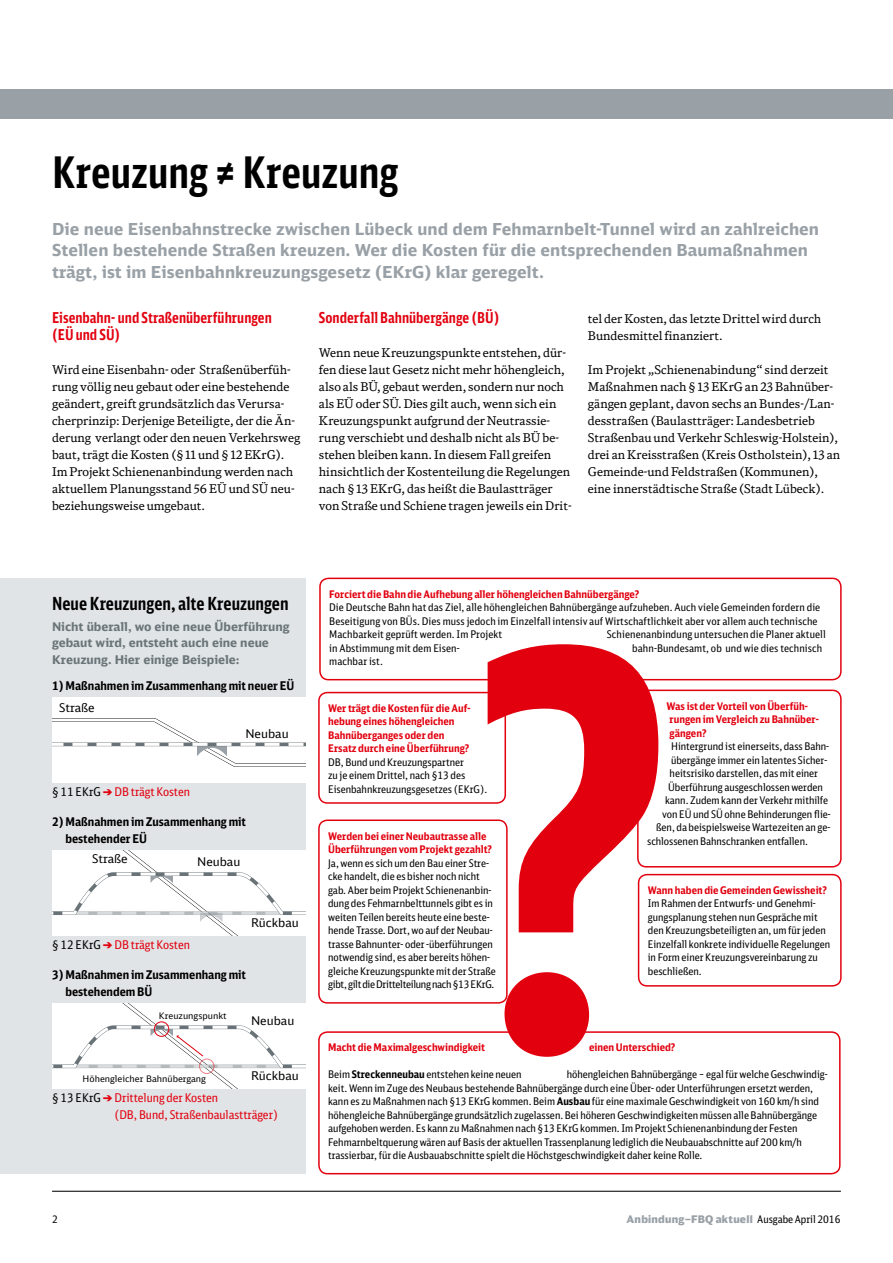
<style>
.page{position:relative;width:893px;height:1263px;background:#fff}
.page>*{position:absolute;margin:0;border:0;box-sizing:border-box;transform-origin:0 0}
.t1{font:700 43.5px "DB Sans Comp";color:#000}
.t2{font:700 18px "DB Sans Comp";color:#000}
.t3{font:700 16.5px/21.8px "DB Sans";letter-spacing:.005em;color:#99a1a7}
.t4{font:700 15px/17px "DB Sans Comp";color:#e2000f}
.t5{font:12px/17px "DB News";color:#000}
.t6{font:700 12px/16.5px "DB Sans Cond";color:#000}
.t7{font:12px/16.5px "DB Sans Cond";color:#e2000f}
.t8{font:700 12px/16.5px "DB Sans";color:#6b7579}
.t9{font:12px "DB Sans";color:#000}
.t10{font:10.5px/13.5px "DB Sans Cond";color:#000}
.t11{font:700 10.5px/13.5px "DB Sans Cond";color:#e2000f}
.t12{font:900 10.5px "DB Head";letter-spacing:.025em;color:#99a1a7}
.t13{font:9px "DB Sans";color:#000}
.s1{color:#000}
.s2{font-family:"DB Plan A"}
.s3{font-weight:700}
.s4{font-family:"DB Sans Cond";font-weight:400;color:#000}
</style>
<div class="page">
<svg style="left:488px;top:644px;width:170px;height:413px"></svg>
<div style="left:0;top:578px;width:305px;height:596px;background:#e0e4e6"></div>
<div style="left:0;top:89px;width:893px;height:30px;background:#99a1a7"></div>
<div style="left:318px;top:692px;width:188px;height:112px;border:2px solid #e2000f;border-radius:9px"></div>
<div style="left:637px;top:689px;width:205px;height:178px;border:2px solid #e2000f;border-radius:9px"></div>
<div style="left:318px;top:819px;width:190px;height:185px;border:2px solid #e2000f;border-radius:9px"></div>
<div style="left:638px;top:874px;width:204px;height:112px;border:2px solid #e2000f;border-radius:9px"></div>
<div style="left:318px;top:1031px;width:523px;height:143px;border:2px solid #e2000f;border-radius:9px"></div>
<hr style="left:52px;top:1191px;width:789px;height:1px;background:#000">
<div style="left:319px;top:578px;width:523px;height:102px;border:2px solid #e2000f;border-radius:9px"></div>
<svg style="left:52px;top:1004px;width:253px;height:85px"></svg>
<svg style="left:52px;top:850px;width:253px;height:85px"></svg>
<div style="left:52px;top:697px;width:253px;height:85px;background:#fff"></div>
<svg style="left:52px;top:718px;width:253px;height:49px"></svg>
<h1 class="t1" style="left:52px;top:146px;width:348px">Kreuzung ≠ Kreuzung</h1>
<p class="t3" style="left:52px;top:217px;width:768px">Die neue Eisenbahnstrecke zwischen Lübeck und dem Fehmarnbelt-Tunnel wird an zahlreichen<br>Stellen bestehende Straßen kreuzen. Wer die Kosten für die entsprechenden Baumaßnahmen trägt, ist im Eisenbahnkreuzungsgesetz (EKrG) klar geregelt.</p>
<h3 class="t4" style="left:52px;top:309px;width:221px">Eisenbahn- und Straßenüberführungen (EÜ und SÜ)</h3>
<p class="t5" style="left:52px;top:361px;width:250px">Wird eine Eisenbahn- oder Straßenüberfüh&shy;rung völlig neu gebaut oder eine bestehende geändert, greift grundsätzlich das Verursa&shy;cherprinzip: Derjenige Beteiligte, der die Än&shy;derung verlangt oder den neuen Verkehrsweg baut, trägt die Kosten (§ 11 und § 12 EKrG).<br>Im Projekt Schienenanbindung werden nach aktuellem Planungsstand 56 EÜ und SÜ neu&shy;beziehungsweise umgebaut.</p>
<h3 class="t4" style="left:319px;top:309px;width:182px">Sonderfall Bahnübergänge (BÜ)</h3>
<p class="t5" style="left:319px;top:344px;width:254px">Wenn neue Kreuzungspunkte entstehen, dür&shy;fen diese laut Gesetz nicht mehr höhengleich, also als BÜ, gebaut werden, sondern nur noch als EÜ oder SÜ. Dies gilt auch, wenn sich ein Kreuzungspunkt aufgrund der Neutrassie&shy;rung verschiebt und deshalb nicht als BÜ be&shy;stehen bleiben kann. In diesem Fall greifen hinsichtlich der Kostenteilung die Regelungen nach § 13 EKrG, das heißt die Baulastträger von Straße und Schiene tragen jeweils ein Drit-</p>
<p class="t5" style="left:588px;top:310px;width:235px">tel der Kosten, das letzte Drittel wird durch<br>Bundesmittel finanziert.</p>
<p class="t5" style="left:588px;top:361px;width:254px">Im Projekt „Schienenabindung“ sind derzeit Maßnahmen nach § 13 EKrG an 23 Bahnüber&shy;gängen geplant, davon sechs an Bundes-/Lan&shy;desstraßen (Baulastträger: Landesbetrieb Straßenbau und Verkehr Schleswig-Holstein), drei an Kreisstraßen (Kreis Ostholstein), 13 an Gemeinde-und Feldstraßen (Kommunen), eine innerstädtische Straße (Stadt Lübeck).</p>
<h2 class="t2" style="left:52px;top:592px;width:238px">Neue Kreuzungen, alte Kreuzungen</h2>
<p class="t8" style="left:52px;top:618px;width:239px">Nicht überall, wo eine neue Überführung gebaut wird, entsteht auch eine neue<br>Kreuzung. Hier einige Beispiele:</p>
<p class="t6" style="left:52px;top:677px;width:244px">1) Maßnahmen im Zusammenhang mit neuer EÜ</p>
<p class="t9" style="left:59px;top:700px;width:37px">Straße</p>
<p class="t7" style="left:52px;top:783px;width:139px"><span class="s1">§ 11 EKrG</span> <span class="s2">§</span> DB trägt Kosten</p>
<p class="t9" style="left:245px;top:726px;width:45px">Neubau</p>
<p class="t6" style="left:66px;top:813px;width:182px;text-indent:-13px">2) Maßnahmen im Zusammenhang mit bestehender EÜ</p>
<p class="t9" style="left:92px;top:851px;width:37px">Straße</p>
<p class="t9" style="left:197px;top:855px;width:45px">Neubau</p>
<p class="t7" style="left:52px;top:936px;width:139px"><span class="s1">§ 12 EKrG</span> <span class="s2">§</span> DB trägt Kosten</p>
<p class="t9" style="left:251px;top:915px;width:49px">Rückbau</p>
<p class="t6" style="left:66px;top:966px;width:182px;text-indent:-13px">3) Maßnahmen im Zusammenhang mit bestehendem BÜ</p>
<p class="t13" style="left:159px;top:1010px;width:69px">Kreuzungspunkt</p>
<p class="t9" style="left:251px;top:1013px;width:45px">Neubau</p>
<p class="t13" style="left:83px;top:1073px;width:125px">Höhengleicher Bahnübergang</p>
<p class="t9" style="left:251px;top:1068px;width:49px">Rückbau</p>
<p class="t7" style="left:114px;top:1089px;width:165px;text-indent:-62px"><span class="s1">§ 13 EKrG</span> <span class="s2">§</span> Drittelung der Kosten<br>(DB, Bund, Straßenbaulastträger)</p>
<p class="t11" style="left:329px;top:587px;width:312px">Forciert die Bahn die Aufhebung aller höhengleichen Bahnübergänge?</p>
<p class="t10" style="left:329px;top:600px;width:492px">Die Deutsche Bahn hat das Ziel, alle höhengleichen Bahnübergänge aufzuheben. Auch viele Gemeinden fordern die<br>Beseitigung von BÜs. Dies muss jedoch im Einzelfall intensiv auf Wirtschaftlichkeit aber vor allem auch technische<br>Machbarkeit geprüft werden. Im Projekt</p>
<p class="t10" style="left:607px;top:627px;width:220px">Schienenanbindung untersuchen die Planer aktuell</p>
<p class="t10" style="left:329px;top:641px;width:132px">in Abstimmung mit dem Eisen-</p>
<p class="t10" style="left:632px;top:641px;width:191px">bahn-Bundesamt, ob und wie dies technisch</p>
<p class="t10" style="left:329px;top:654px;width:55px">machbar ist.</p>
<p class="t11" style="left:328px;top:701px;width:144px">Wer trägt die Kosten für die Auf&shy;hebung eines höhengleichen<br>Bahnüberganges oder den<br>Ersatz durch eine Überführung?</p>
<p class="t10" style="left:328px;top:755px;width:161px">DB, Bund und Kreuzungspartner<br>zu je einem Drittel, nach §13 des<br>Eisenbahnkreuzungsgesetzes (EKrG).</p>
<p class="t11" style="left:328px;top:829px;width:165px">Werden bei einer Neubautrasse alle<br>Überführungen vom Projekt gezahlt?</p>
<p class="t10" style="left:328px;top:856px;width:169px">Ja, wenn es sich um den Bau einer Stre&shy;cke handelt, die es bisher noch nicht gab. Aber beim Projekt Schienenanbin&shy;dung des Fehmarnbelttunnels gibt es in weiten Teilen bereits heute eine beste&shy;hende Trasse. Dort, wo auf der Neubau&shy;trasse Bahnunter- oder -überführungen notwendig sind, es aber bereits höhen&shy;gleiche Kreuzungspunkte mit der Straße gibt, gilt die Drittelteilung nach §13 EKrG.</p>
<p class="t11" style="left:667px;top:699px;width:154px">Was ist der Vorteil von Überfüh&shy;rungen im Vergleich zu Bahnüber&shy;gängen?</p>
<p class="t10" style="left:671px;top:739px;width:160px">Hintergrund ist einerseits, dass Bahn-</p>
<p class="t10" style="left:671px;top:753px;width:158px">übergänge immer ein latentes Sicher-</p>
<p class="t10" style="left:670px;top:766px;width:150px">heitsrisiko darstellen, das mit einer</p>
<p class="t10" style="left:668px;top:780px;width:156px">Überführung ausgeschlossen werden</p>
<p class="t10" style="left:665px;top:793px;width:165px">kann. Zudem kann der Verkehr mithilfe</p>
<p class="t10" style="left:662px;top:807px;width:170px">von EÜ und SÜ ohne Behinderungen flie-</p>
<p class="t10" style="left:656px;top:820px;width:176px">ßen, da beispielsweise Wartezeiten an ge-</p>
<p class="t10" style="left:647px;top:834px;width:162px">schlossenen Bahnschranken entfallen.</p>
<p class="t11" style="left:648px;top:883px;width:181px">Wann haben die Gemeinden Gewissheit?</p>
<p class="t10" style="left:648px;top:897px;width:184px">Im Rahmen der Entwurfs- und Genehmi&shy;gungsplanung stehen nun Gespräche mit den Kreuzungsbeteiligten an, um für jeden Einzelfall konkrete individuelle Regelungen in Form einer Kreuzungsvereinbarung zu beschließen.</p>
<p class="t11" style="left:328px;top:1040px;width:158px">Macht die Maximalgeschwindigkeit</p>
<p class="t11" style="left:589px;top:1040px;width:88px">einen Unterschied?</p>
<p class="t10" style="left:328px;top:1068px;width:195px">Beim <span class="s3">Streckenneubau</span> entstehen keine neuen</p>
<p class="t10" style="left:328px;top:1068px;width:501px;text-indent:238px">höhengleichen Bahnübergänge – egal für welche Geschwindig&shy;keit. Wenn im Zuge des Neubaus bestehende Bahnübergänge durch eine Über- oder Unterführungen ersetzt werden, kann es zu Maßnahmen nach §13 EKrG kommen. Beim <span class="s3">Ausbau</span> für eine maximale Geschwindigkeit von 160 km/h sind höhengleiche Bahnübergänge grundsätzlich zugelassen. Bei höheren Geschwindigkeiten müssen alle Bahnübergänge aufgehoben werden. Es kann zu Maßnahmen nach §13 EKrG kommen. Im Projekt Schienenanbindung der Festen Fehmarnbeltquerung wären auf Basis der aktuellen Trassenplanung lediglich die Neubauabschnitte auf 200 km/h trassierbar, für die Ausbauabschnitte spielt die Höchstgeschwindigkeit daher keine Rolle.</p>
<p class="t10" style="left:52px;top:1212px;width:7px">2</p>
<p class="t12" style="left:626px;top:1212px;width:216px">Anbindung–FBQ aktuell <span class="s4">Ausgabe April 2016</span></p>
</div>
